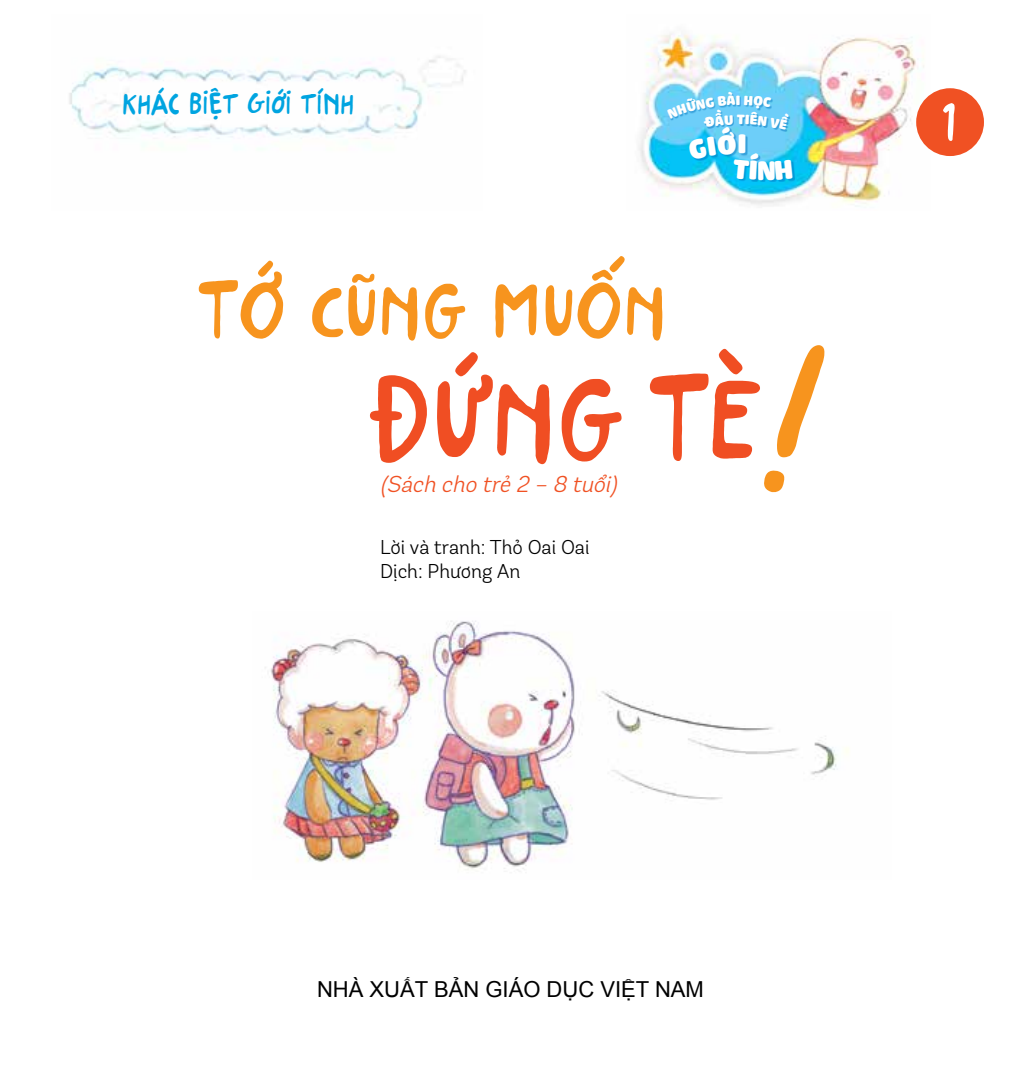
<style>
.page{position:relative;width:1021px;height:1078px;background:#fff}
.page>*{position:absolute;margin:0;border:0;box-sizing:border-box;transform-origin:0 0}
.t1{font:131.8px "i Ciel Stabile";color:#f04e23}
.t2{font:88px "i Ciel Stabile";color:#f7941e}
.t3{font:57.6px "i Ciel Stabile";color:#fff}
.t4{font:32px "i Ciel Stabile";color:#00a4e0}
.t5{font:28.8px "i Ciel Cadena";color:#fff}
.t6{font:italic 300 23px "i Ciel Andes Rounded";color:#f05123}
.t7{font:22px "Arial";color:#000}
.t8{font:300 20px/24px "i Ciel Andes Rounded";color:#000}
.t9{font:14.4px "i Ciel Cadena";color:#fff}
</style>
<div class="page">
<img style="left:69px;top:56px;width:397px;height:83px">
<img style="left:639px;top:33px;width:291px;height:173px">
<div style="left:735px;top:155px;width:59px;height:27px;background:#0072bc;opacity:.5"></div>
<div style="left:916px;top:88px;width:67px;height:68px;background:#f05123;border-radius:50%"></div>
<img style="left:265px;top:620px;width:584px;height:252px">
<svg style="left:667px;top:92px;width:126px;height:88px;background:#47c0ee"></svg>
<h3 class="t4" style="left:122px;top:82px;width:234px">Khác biệt giới tính</h3>
<p class="t9" style="left:735px;top:88px;width:6px">I</p>
<h3 class="t5" style="left:737px;top:120px;width:11px">I</h3>
<h3 class="t5" style="left:757px;top:147px;width:20px">N</h3>
<h2 class="t2" style="left:197px;top:251px;width:472px">TỚ CŨNG MUỐN</h2>
<h1 class="t1" style="left:366px;top:330px;width:398px">ĐỨ NG TÈ</h1>
<p class="t6" style="left:380px;top:468px;width:244px">(Sách cho trẻ2 – 8 tuổi)</p>
<p class="t8" style="left:380px;top:534px;width:211px">Lời và tranh: Thỏ Oai Oai<br>Dịch: Phương An</p>
<p class="t7" style="left:317px;top:974px;width:388px">NHÀ XUẤT BẢN GIÁO DỤC VIỆT NAM</p>
<h3 class="t3" style="left:942px;top:82px;width:16px">1</h3>
</div>
